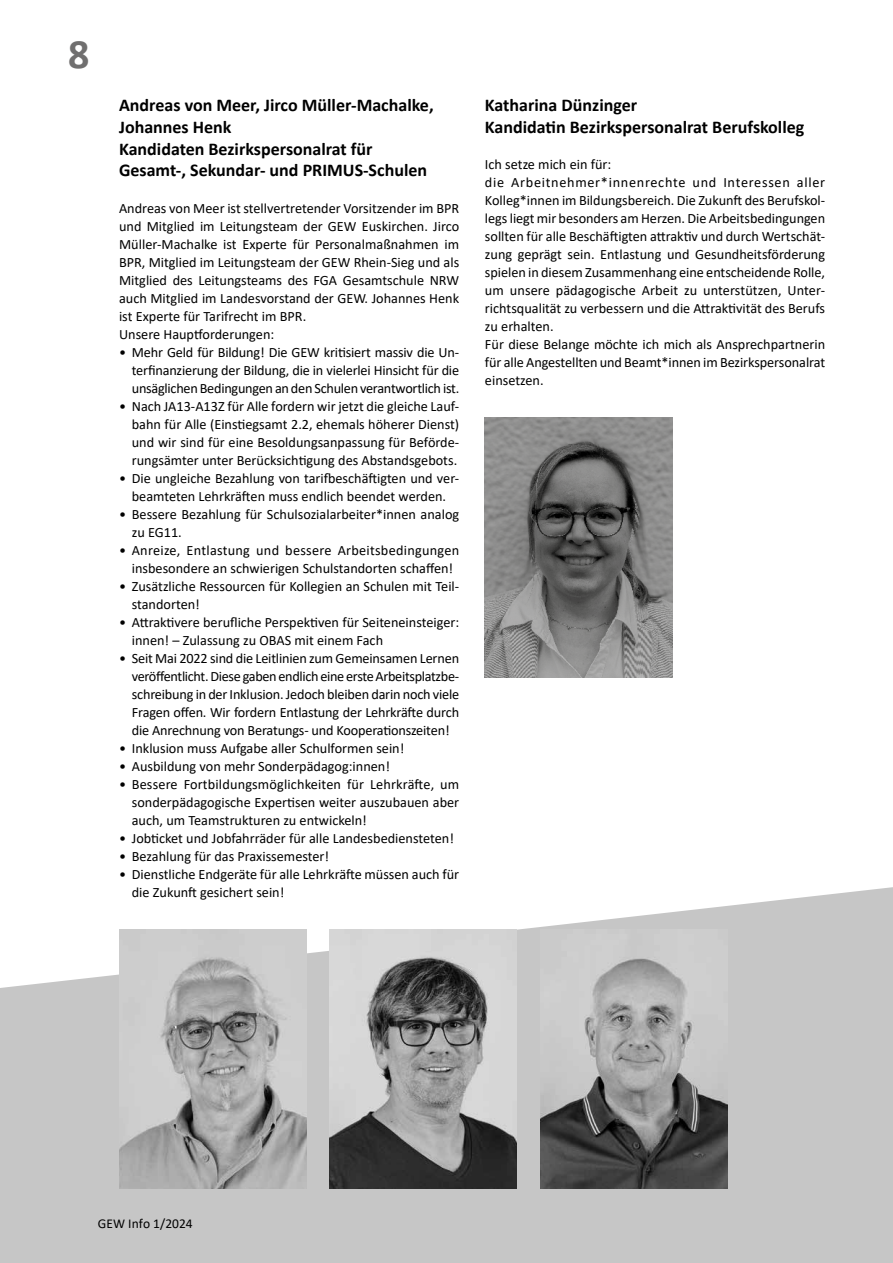
<style>
.page{position:relative;width:893px;height:1263px;background:#fff}
.page>*{position:absolute;margin:0;border:0;box-sizing:border-box;transform-origin:0 0}
.t1{font:700 42px "Calibri";color:#706f6f}
.t2{font:700 18px/21.6px "Calibri";color:#000}
.t3{font:14.25px/18px "Calibri";color:#000}
.t4{font:13.5px "Calibri";letter-spacing:.005em;color:#000}
</style>
<div class="page">
<svg style="left:0;top:887px;width:893px;height:376px;fill:#c6c6c6"></svg>
<img style="left:540px;top:929px;width:188px;height:260px">
<img style="left:329px;top:929px;width:188px;height:260px">
<img style="left:119px;top:929px;width:188px;height:260px">
<img style="left:485px;top:418px;width:187px;height:259px">
<h1 class="t1" style="left:68px;top:24px;width:23px">8</h1>
<p class="t2" style="left:119px;top:94px;width:316px">Andreas von Meer, Jirco Müller-Machalke, Johannes Henk<br>Kandidaten Bezirkspersonalrat für Gesamt-, Sekundar- und PRIMUS-Schulen</p>
<p class="t3" style="left:119px;top:199px;width:342px">Andreas von Meer ist stellvertretender Vorsitzender im BPR und Mitglied im Leitungsteam der GEW Euskirchen. Jirco Müller-Machalke ist Experte für Personalmaßnahmen im BPR, Mitglied im Leitungsteam der GEW Rhein-Sieg und als Mitglied des Leitungsteams des FGA Gesamtschule NRW auch Mitglied im Landesvorstand der GEW. Johannes Henk ist Experte für Tarifrecht im BPR.<br>Unsere Hauptforderungen:</p>
<p class="t3" style="left:132px;top:343px;width:329px;text-align:justify;text-indent:-13px">• Mehr Geld für Bildung! Die GEW kritisiert massiv die Un&shy;terfinanzierung der Bildung, die in vielerlei Hinsicht für die unsäglichen Bedingungen an den Schulen verantwortlich ist.</p>
<p class="t3" style="left:132px;top:397px;width:329px;text-align:justify;text-indent:-13px">• Nach JA13-A13Z für Alle fordern wir jetzt die gleiche Lauf&shy;bahn für Alle (Einstiegsamt 2.2, ehemals höherer Dienst) und wir sind für eine Besoldungsanpassung für Beförde&shy;rungsämter unter Berücksichtigung des Abstandsgebots.</p>
<p class="t3" style="left:119px;top:469px;width:342px;text-align:center">• Die ungleiche Bezahlung von tarifbeschäftigten und ver&shy;beamteten Lehrkräften muss endlich beendet werden.</p>
<p class="t3" style="left:132px;top:505px;width:329px;text-indent:-13px">• Bessere Bezahlung für Schulsozialarbeiter*innen analog zu EG11.</p>
<p class="t3" style="left:119px;top:541px;width:342px;text-align:center">• Anreize, Entlastung und bessere Arbeitsbedingungen insbesondere an schwierigen Schulstandorten schaffen!</p>
<p class="t3" style="left:132px;top:577px;width:329px;text-indent:-13px">• Zusätzliche Ressourcen für Kollegien an Schulen mit Teil&shy;standorten!</p>
<p class="t3" style="left:132px;top:613px;width:329px;text-indent:-13px">• Attraktivere berufliche Perspektiven für Seiteneinsteiger: innen! – Zulassung zu OBAS mit einem Fach</p>
<p class="t3" style="left:132px;top:649px;width:329px;text-align:justify;text-indent:-13px">• Seit Mai 2022 sind die Leitlinien zum Gemeinsamen Lernen veröffentlicht. Diese gaben endlich eine erste Arbeitsplatzbe&shy;schreibung in der Inklusion. Jedoch bleiben darin noch viele Fragen offen. Wir fordern Entlastung der Lehrkräfte durch die Anrechnung von Beratungs- und Kooperationszeiten!</p>
<p class="t3" style="left:119px;top:739px;width:287px">• Inklusion muss Aufgabe aller Schulformen sein!</p>
<p class="t3" style="left:119px;top:757px;width:272px">• Ausbildung von mehr Sonderpädagog:innen!</p>
<p class="t3" style="left:132px;top:775px;width:329px;text-align:justify;text-indent:-13px">• Bessere Fortbildungsmöglichkeiten für Lehrkräfte, um sonderpädagogische Expertisen weiter auszubauen aber auch, um Teamstrukturen zu entwickeln!</p>
<p class="t3" style="left:119px;top:829px;width:336px">• Jobticket und Jobfahrräder für alle Landesbediensteten!</p>
<p class="t3" style="left:119px;top:847px;width:212px">• Bezahlung für das Praxissemester!</p>
<p class="t3" style="left:132px;top:865px;width:329px;text-indent:-13px">• Dienstliche Endgeräte für alle Lehrkräfte müssen auch für die Zukunft gesichert sein!</p>
<p class="t2" style="left:485px;top:94px;width:321px">Katharina Dünzinger<br>Kandidatin Bezirkspersonalrat Berufskolleg</p>
<p class="t3" style="left:485px;top:155px;width:342px">Ich setze mich ein für:<br>die Arbeitnehmer*innenrechte und Interessen aller Kolleg*innen im Bildungsbereich. Die Zukunft des Berufskol&shy;legs liegt mir besonders am Herzen. Die Arbeitsbedingungen sollten für alle Beschäftigten attraktiv und durch Wertschät&shy;zung geprägt sein. Entlastung und Gesundheitsförderung spielen in diesem Zusammenhang eine entscheidende Rolle, um unsere pädagogische Arbeit zu unterstützen, Unter&shy;richtsqualität zu verbessern und die Attraktivität des Berufs zu erhalten.<br>Für diese Belange möchte ich mich als Ansprechpartnerin für alle Angestellten und Beamt*innen im Bezirkspersonalrat einsetzen.</p>
<p class="t4" style="left:98px;top:1214px;width:96px">GEW Info 1/2024</p>
</div>
